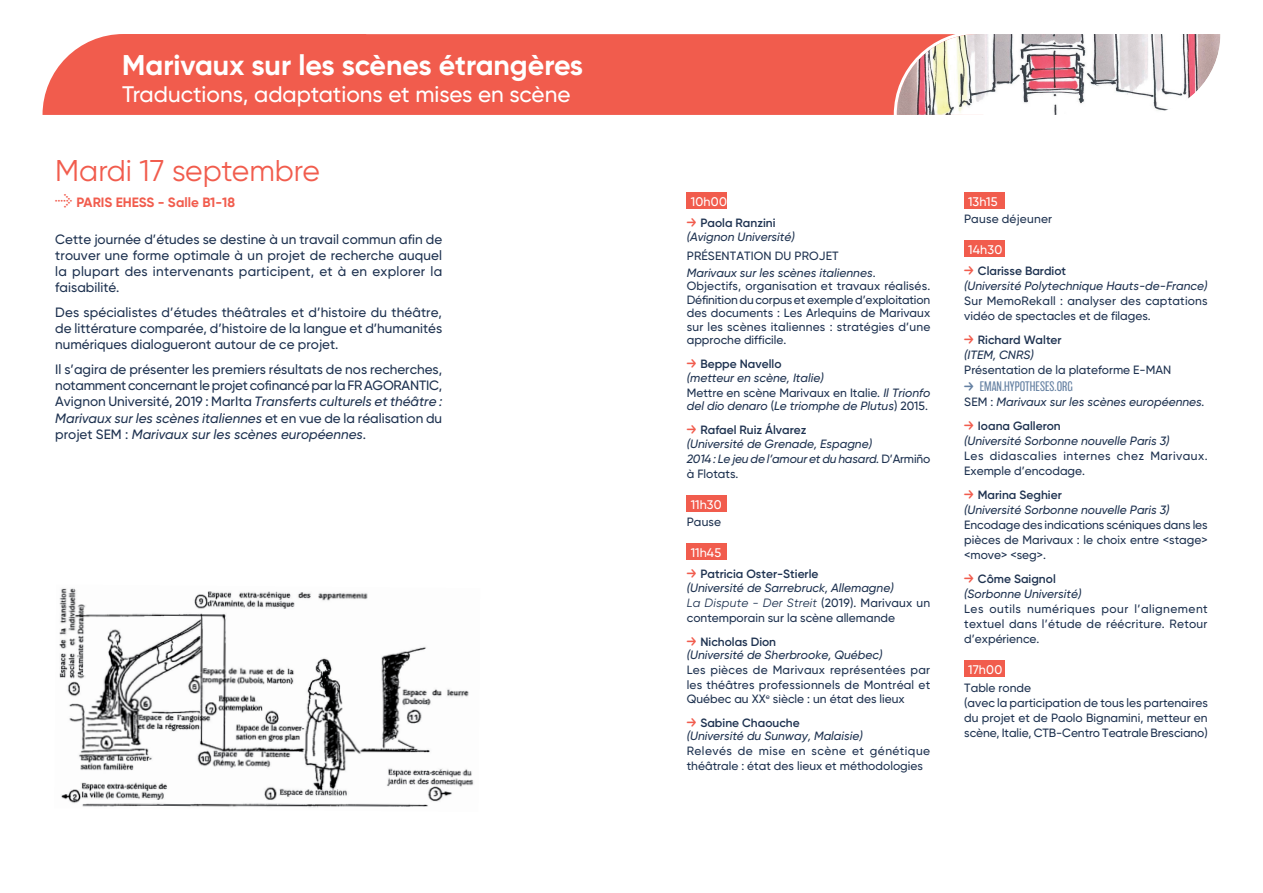
<style>
.page{position:relative;width:1263px;height:893px;background:#fff}
.page>*{position:absolute;margin:0;border:0;box-sizing:border-box;transform-origin:0 0}
.t1{font:30px "Gilroy";color:#f15c4d}
.t2{font:700 28.5px "Gilroy";color:#fff}
.t3{font:500 22.5px "Gilroy";color:#fff}
.t4{font:500 13.5px/16.2px "Gilroy";color:#1e3250;text-align:justify}
.t5{font:700 13.5px "Gilroy";color:#f15c4d}
.t6{font:500 12.6px "Gilroy";letter-spacing:.015em;color:#fff}
.t7{font:200 12.6px "Balboa";color:#637fa1;scale:.96 1}
.t8{font:500 12px/15px "Gilroy";color:#1e3250}
.t9{font:italic 500 12px/15px "Gilroy";color:#1e3250}
.t10{font:600 12px "Gilroy";color:#1e3250}
.t11{font:500 12px/15px "Gilroy";letter-spacing:.04em;color:#1e3250}
.t12{font:500 12px "Gilroy";letter-spacing:.02em;color:#1e3250}
.s1{font-family:"Arrowstfb";font-weight:400}
.s2{font-style:italic}
.s3{font-style:normal}
.s4{font-weight:600;font-style:normal}
.s5{font-weight:400;font-style:italic}
.s6{font-weight:600}
</style>
<div class="page">
<div style="left:43px;top:34px;width:849px;height:81px;background:#f15c4d"></div>
<svg style="left:892px;top:34px;width:329px;height:81px"></svg>
<div style="left:687px;top:192px;width:40px;height:17px;background:#f15c4d"></div>
<div style="left:687px;top:495px;width:40px;height:17px;background:#f15c4d"></div>
<div style="left:687px;top:543px;width:40px;height:17px;background:#f15c4d"></div>
<div style="left:964px;top:192px;width:41px;height:17px;background:#f15c4d"></div>
<div style="left:964px;top:240px;width:41px;height:17px;background:#f15c4d"></div>
<div style="left:964px;top:660px;width:41px;height:17px;background:#f15c4d"></div>
<img style="left:59px;top:588px;width:415px;height:220px">
<h2 class="t2" style="left:122px;top:47px;width:462px">Marivaux sur les scènes étrangères</h2>
<h3 class="t3" style="left:122px;top:80px;width:450px">Traductions, adaptations et mises en scène</h3>
<h1 class="t1" style="left:55px;top:152px;width:266px">Mardi 17 septembre</h1>
<p class="t5" style="left:55px;top:194px;width:181px"><span class="s1">G</span> PARIS EHESS - Salle B1-18</p>
<p class="t4" style="left:55px;top:231px;width:389px">Cette journée d’études se destine à un travail commun afin de trouver une forme optimale à un projet de recherche auquel la plupart des intervenants participent, et à en explorer la faisabilité.</p>
<p class="t4" style="left:55px;top:304px;width:388px">Des spécialistes d’études théâtrales et d’histoire du théâtre, de littérature comparée, d’histoire de la langue et d’humanités numériques dialogueront autour de ce projet.</p>
<p class="t4" style="left:55px;top:361px;width:389px">Il s’agira de présenter les premiers résultats de nos recherches, notamment concernant le projet cofinancé par la FR AGORANTIC, Avignon Université, 2019 : MarIta <span class="s2">Transferts culturels et théâtre :<br>Marivaux sur les scènes italiennes</span> et en vue de la réalisation du projet SEM : <span class="s2">Marivaux sur les scènes européennes</span>.</p>
<p class="t6" style="left:691px;top:194px;width:38px">10h00</p>
<p class="t10" style="left:700px;top:215px;width:77px">Paola Ranzini</p>
<p class="t9" style="left:687px;top:229px;width:110px">(Avignon Université)</p>
<p class="t9" style="left:687px;top:247px;width:190px;line-height:16.5px"><span class="s3">PRÉSENTATION DU PROJET<br></span>Marivaux sur les scènes italiennes<span class="s3">.</span></p>
<p class="t8" style="left:687px;top:279px;width:245px;line-height:13.5px;text-align:justify">Objectifs, organisation et travaux réalisés.<br>Définition du corpus et exemple d’exploitation des documents : Les Arlequins de Marivaux sur les scènes italiennes : stratégies d’une approche difficile.</p>
<p class="t10" style="left:700px;top:356px;width:83px">Beppe Navello</p>
<p class="t9" style="left:687px;top:370px;width:245px">(metteur en scène, Italie)<br><span class="s3">Mettre en scène Marivaux en Italie.</span> Il Trionfo</p>
<p class="t9" style="left:700px;top:394px;width:229px;line-height:24px;text-indent:-14px">del dio denaro <span class="s3">(</span>Le triomphe de Plutus<span class="s3">) 2015.<br></span><span class="s4">Rafael Ruiz Álvarez</span></p>
<p class="t9" style="left:687px;top:436px;width:245px">(Université de Grenade, Espagne)<br>2014 : Le jeu de l’amour et du hasard. <span class="s3">D’Armiño à Flotats.</span></p>
<p class="t6" style="left:691px;top:497px;width:32px">11h30</p>
<p class="t8" style="left:687px;top:514px;width:36px">Pause</p>
<p class="t6" style="left:691px;top:545px;width:32px">11h45</p>
<p class="t10" style="left:700px;top:566px;width:120px">Patricia Oster-Stierle</p>
<p class="t8" style="left:687px;top:580px;width:245px"><span class="s2">(Université de Sarrebruck, Allemagne)<br></span><span class="s5">La Dispute - Der Streit</span> (2019). Marivaux un contemporain sur la scène allemande</p>
<p class="t10" style="left:700px;top:634px;width:77px">Nicholas Dion</p>
<p class="t9" style="left:687px;top:647px;width:197px">(Université de Sherbrooke, Québec)</p>
<p class="t8" style="left:687px;top:662px;width:245px">Les pièces de Marivaux représentées par les théâtres professionnels de Montréal et</p>
<p class="t8" style="left:700px;top:686px;width:206px;line-height:24px;text-indent:-14px">Québec au XX<sup>e</sup> siècle : un état des lieux<br><span class="s6">Sabine Chaouche</span></p>
<p class="t9" style="left:687px;top:728px;width:178px">(Université du Sunway, Malaisie)</p>
<p class="t8" style="left:687px;top:743px;width:245px">Relevés de mise en scène et génétique théâtrale : état des lieux et méthodologies</p>
<p class="t6" style="left:968px;top:194px;width:31px">13h15</p>
<p class="t12" style="left:964px;top:211px;width:89px">Pause déjeuner</p>
<p class="t6" style="left:968px;top:242px;width:36px">14h30</p>
<p class="t10" style="left:978px;top:263px;width:90px">Clarisse Bardiot</p>
<p class="t9" style="left:964px;top:278px;width:245px">(Université Polytechnique Hauts-de-France)</p>
<p class="t8" style="left:964px;top:293px;width:245px">Sur MemoRekall : analyser des captations vidéo de spectacles et de filages.</p>
<p class="t10" style="left:978px;top:332px;width:85px">Richard Walter</p>
<p class="t9" style="left:964px;top:347px;width:71px">(ITEM, CNRS)</p>
<p class="t8" style="left:964px;top:362px;width:209px">Présentation de la plateforme E-MAN</p>
<p class="t7" style="left:980px;top:379px;width:98px">EMAN.HYPOTHESES.ORG</p>
<p class="t9" style="left:978px;top:389px;width:228px;line-height:24px;text-indent:-14px"><span class="s3">SEM :</span> Marivaux sur les scènes européennes.<br><span class="s4">Ioana Galleron</span></p>
<p class="t9" style="left:964px;top:433px;width:207px">(Université Sorbonne nouvelle Paris 3)</p>
<p class="t11" style="left:964px;top:448px;width:245px">Les didascalies internes chez Marivaux.<br>Exemple d’encodage.</p>
<p class="t10" style="left:978px;top:487px;width:85px">Marina Seghier</p>
<p class="t9" style="left:964px;top:502px;width:207px">(Université Sorbonne nouvelle Paris 3)</p>
<p class="t8" style="left:964px;top:517px;width:245px;text-align:justify">Encodage des indications scéniques dans les pièces de Marivaux : le choix entre &lt;stage&gt; &lt;move&gt; &lt;seg&gt;.</p>
<p class="t10" style="left:978px;top:571px;width:79px">Côme Saignol</p>
<p class="t9" style="left:964px;top:586px;width:119px">(Sorbonne Université)</p>
<p class="t8" style="left:964px;top:601px;width:245px;text-align:justify">Les outils numériques pour l’alignement textuel dans l’étude de réécriture. Retour d’expérience.</p>
<p class="t6" style="left:968px;top:662px;width:36px">17h00</p>
<p class="t8" style="left:964px;top:680px;width:245px">Table ronde<br>(avec la participation de tous les partenaires du projet et de Paolo Bignamini, metteur en scène, Italie, CTB-Centro Teatrale Bresciano)</p>
</div>
